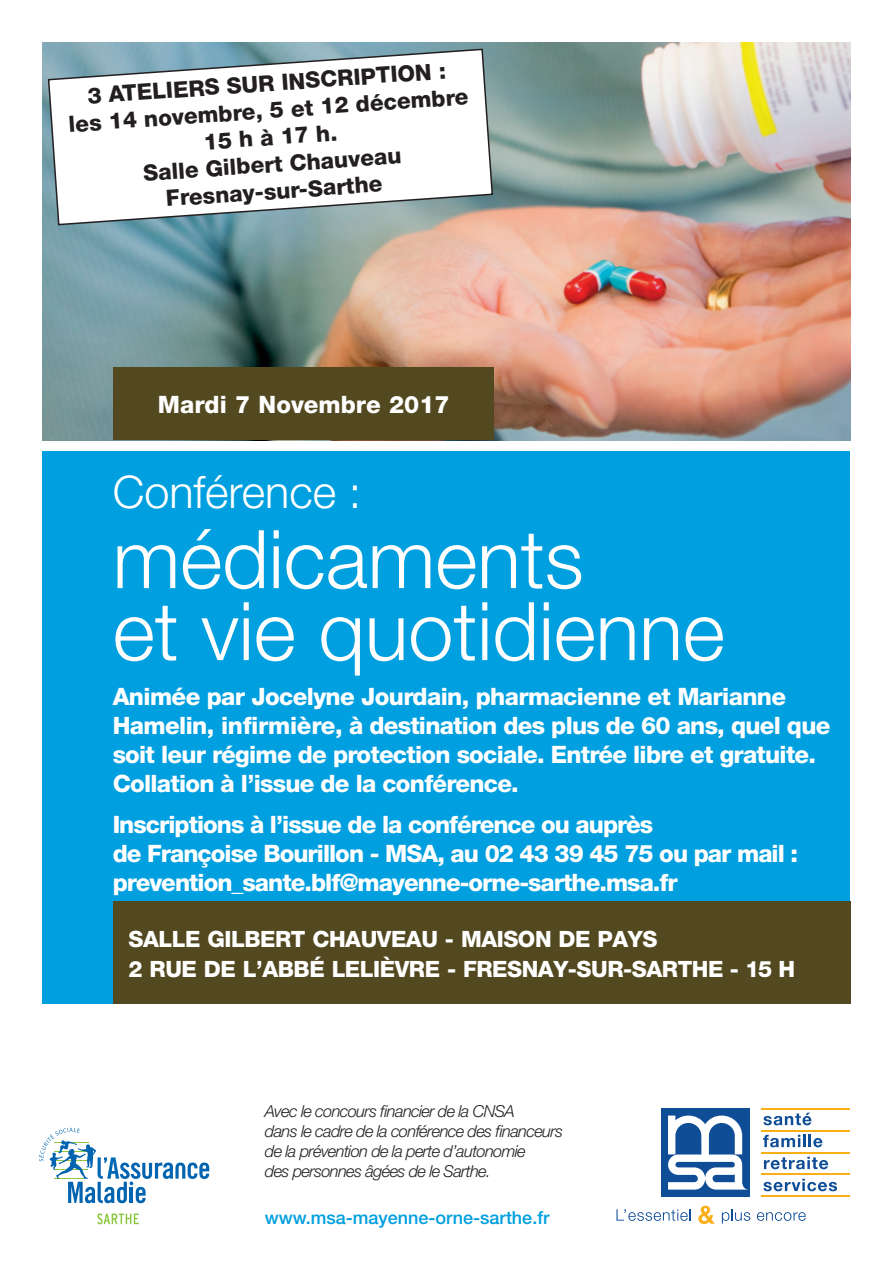
<style>
.page{position:relative;width:893px;height:1263px;background:#fff}
.page>*{position:absolute;margin:0;border:0;box-sizing:border-box;transform-origin:0 0}
.t1{font:300 81px/72px "Helvetica Neue LT Std";color:#fff}
.t2{font:300 45px "Helvetica Neue LT Std";color:#fff}
.t3{font:800 24px/28.8px "Helvetica Neue LT Std";letter-spacing:-.03em;color:#fff}
.t4{font:800 24px "Helvetica Neue LT Std";color:#fff}
.t5{font:800 22.5px "Helvetica Neue LT Std";color:#231f20}
.t6{font:800 22.5px "Helvetica Neue LT Std";letter-spacing:-.02em;color:#fff}
.t7{font:500 18px "Helvetica Neue LT Std";color:#009fdf}
.t8{font:italic 300 16.5px/19.8px "Helvetica Neue LT Std";letter-spacing:-.04em;color:#231f20}
</style>
<div class="page">
<svg style="left:763px;top:1112px;width:49px;height:13px"></svg>
<svg style="left:763px;top:1135px;width:59px;height:12px"></svg>
<svg style="left:764px;top:1157px;width:64px;height:12px"></svg>
<svg style="left:763px;top:1179px;width:74px;height:12px"></svg>
<hr style="left:761px;top:1108px;width:89px;height:1px;background:#faaf18">
<hr style="left:761px;top:1130px;width:89px;height:1px;background:#faaf18">
<hr style="left:761px;top:1152px;width:89px;height:1px;background:#faaf18">
<hr style="left:761px;top:1174px;width:89px;height:1px;background:#faaf18">
<hr style="left:761px;top:1196px;width:89px;height:1px;background:#faaf18">
<div style="left:661px;top:1108px;width:89px;height:89px;background:#0f4d96"></div>
<svg style="left:668px;top:1115px;width:78px;height:74px"></svg>
<svg style="left:616px;top:1209px;width:75px;height:12px"></svg>
<svg style="left:698px;top:1206px;width:17px;height:18px"></svg>
<svg style="left:722px;top:1209px;width:28px;height:15px"></svg>
<svg style="left:757px;top:1212px;width:49px;height:9px"></svg>
<img style="left:43px;top:43px;width:807px;height:397px">
<div style="left:43px;top:451px;width:807px;height:552px;background:#009fdf"></div>
<div style="left:113px;top:368px;width:381px;height:72px;background:#534920"></div>
<div style="left:113px;top:902px;width:737px;height:102px;background:#534920"></div>
<svg style="left:47px;top:48px;width:447px;height:178px"></svg>
<svg style="left:97px;top:1213px;width:42px;height:11px"></svg>
<svg style="left:39px;top:1128px;width:170px;height:75px"></svg>
<p class="t5" style="left:87px;top:82px;width:210px;rotate:-4deg">3 atelie rs sur insc</p>
<p class="t5" style="left:336px;top:65px;width:110px;rotate:-4deg">ription :</p>
<p class="t5" style="left:68px;top:111px;width:402px;rotate:-4deg">les 14 novembre, 5 et12 décembre</p>
<p class="t5" style="left:203px;top:128px;width:135px;rotate:-4deg">15 h à 17 h.</p>
<p class="t5" style="left:142px;top:160px;width:263px;rotate:-4deg">Salle GilbertChauveau</p>
<p class="t5" style="left:165px;top:185px;width:218px;rotate:-4deg">Fresnay-sur-Sarthe</p>
<p class="t4" style="left:158px;top:390px;width:293px">Mardi 7 Novembre 2017</p>
<h2 class="t2" style="left:113px;top:464px;width:250px">Conférence :</h2>
<h1 class="t1" style="left:113px;top:522px;width:614px">médicaments<br>et vie quotidienne</h1>
<p class="t3" style="left:113px;top:682px;width:719px">Animée par Jocelyne Jourdain, pharmacienne et Marianne Hamelin, infirmière, à destination des plus de 60 ans, quel que soit leur régime de protection sociale. Entrée libre et gratuite.<br>Collation à l’issue de la conférence.</p>
<p class="t3" style="left:113px;top:810px;width:687px">Inscriptions à l’issue de la conférence ou auprès<br>de Françoise Bourillon - MSA, au 02 43 39 45 75 ou par mail : prevention_sante.blf@mayenne-orne-sarthe.msa.fr</p>
<p class="t6" style="left:129px;top:926px;width:201px">salle gilbert cha</p>
<p class="t6" style="left:361px;top:926px;width:116px">uveau - mais</p>
<p class="t6" style="left:518px;top:926px;width:138px">on de pays</p>
<p class="t6" style="left:129px;top:956px;width:151px">2 rue de l’abb</p>
<p class="t6" style="left:309px;top:956px;width:199px">é lelièvre - fresna</p>
<p class="t6" style="left:553px;top:956px;width:240px">y-sur-sarthe - 15 h</p>
<p class="t8" style="left:265px;top:1101px;width:300px">Avec le concours financier de la CNSA<br>dans le cadre de la conférence des financeurs de la prévention de la perte d’autonomie<br>des personnes âgées de le Sarthe.</p>
<p class="t7" style="left:265px;top:1207px;width:286px">www.msa-mayenne-orne-sarthe.fr</p>
</div>
